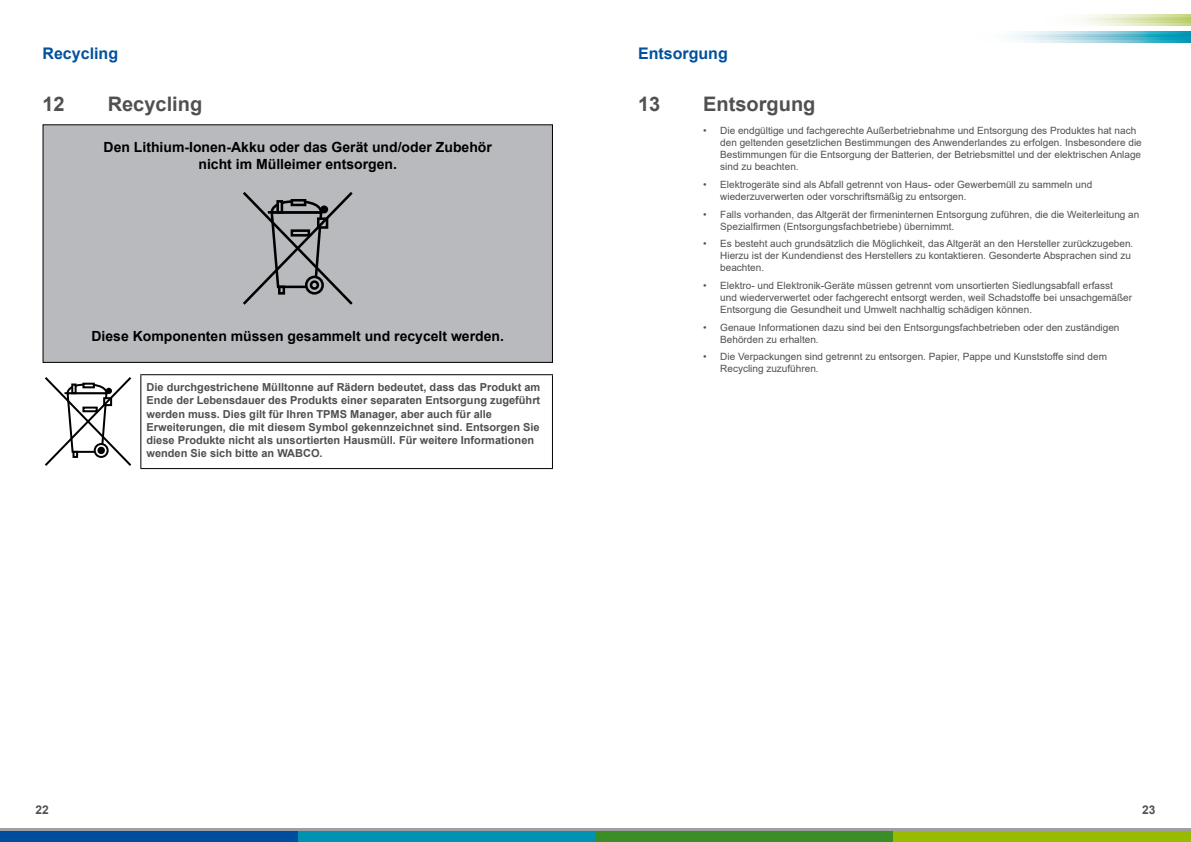
<style>
.page{position:relative;width:1191px;height:842px;background:#fff}
.page>*{position:absolute;margin:0;border:0;box-sizing:border-box;transform-origin:0 0}
.t1{font:700 20px "Arial";color:#505050}
.t2{font:700 16px "Arial";color:#00519e}
.t3{font:700 14px/16.8px "Arial";color:#000;text-align:center}
.t4{font:700 12px "Arial";color:#505050}
.t5{font:700 11px/13.2px "Arial";color:#505050}
.t6{font:10px/12px "Arial";color:#505050}
</style>
<div class="page">
<div style="left:0;top:831px;width:298px;height:11px;background:#004d9f"></div>
<div style="left:298px;top:831px;width:297px;height:11px;background:#0093b1"></div>
<div style="left:595px;top:831px;width:298px;height:11px;background:#3b8e27"></div>
<div style="left:893px;top:831px;width:298px;height:11px;background:#98ba00"></div>
<hr style="left:0;top:828px;width:1191px;height:3px;background:#9e9fa2">
<svg style="left:1087px;top:23px;width:104px;height:3px"></svg>
<svg style="left:1080px;top:20px;width:111px;height:3px"></svg>
<svg style="left:1072px;top:14px;width:119px;height:6px"></svg>
<svg style="left:1023px;top:40px;width:168px;height:3px"></svg>
<svg style="left:1016px;top:37px;width:175px;height:3px"></svg>
<svg style="left:1007px;top:31px;width:184px;height:6px"></svg>
<div style="left:43px;top:125px;width:509px;height:237px;background:#b8babd"></div>
<svg style="left:243px;top:192px;width:110px;height:113px"></svg>
<div style="left:43px;top:124px;width:510px;height:239px;border:1px solid #000"></div>
<hr style="left:140px;top:374px;width:413px;height:1px;background:#000">
<hr style="left:140px;top:375px;width:1px;height:93px;background:#000">
<hr style="left:552px;top:375px;width:1px;height:93px;background:#000">
<hr style="left:140px;top:468px;width:413px;height:1px;background:#000">
<svg style="left:45px;top:377px;width:87px;height:89px"></svg>
<h2 class="t2" style="left:43px;top:42px;width:77px">Recycling</h2>
<h2 class="t2" style="left:638px;top:42px;width:91px">Entsorgung</h2>
<h1 class="t1" style="left:43px;top:90px;width:24px">12</h1>
<h1 class="t1" style="left:108px;top:90px;width:96px">Recycling</h1>
<h3 class="t3" style="left:104px;top:139px;width:390px">Den Lithium-Ionen-Akku oder das Gerät und/oder Zubehör nicht im Mülleimer entsorgen.</h3>
<h1 class="t1" style="left:638px;top:90px;width:24px">13</h1>
<h1 class="t1" style="left:703px;top:90px;width:114px">Entsorgung</h1>
<p class="t6" style="left:720px;top:125px;width:423px;text-indent:-17px">• Die endgültige und fachgerechte Außerbetriebnahme und Entsorgung des Produktes hat nach den geltenden gesetzlichen Bestimmungen des Anwenderlandes zu erfolgen. Insbesondere die Bestimmungen für die Entsorgung der Batterien, der Betriebsmittel und der elektrischen Anlage sind zu beachten.</p>
<p class="t6" style="left:720px;top:178px;width:373px;text-indent:-17px">• Elektrogeräte sind als Abfall getrennt von Haus- oder Gewerbemüll zu sammeln und wiederzuverwerten oder vorschriftsmäßig zu entsorgen.</p>
<p class="t6" style="left:720px;top:208px;width:420px;text-indent:-17px">• Falls vorhanden, das Altgerät der firmeninternen Entsorgung zuführen, die die Weiterleitung an<br>Spezialfirmen (Entsorgungsfachbetriebe) übernimmt.</p>
<p class="t6" style="left:720px;top:238px;width:414px;text-indent:-17px">• Es besteht auch grundsätzlich die Möglichkeit, das Altgerät an den Hersteller zurückzugeben.<br>Hierzu ist der Kundendienst des Herstellers zu kontaktieren. Gesonderte Absprachen sind zu beachten.</p>
<p class="t6" style="left:720px;top:279px;width:413px;text-indent:-17px">• Elektro- und Elektronik-Geräte müssen getrennt vom unsortierten Siedlungsabfall erfasst<br>und wiederverwertet oder fachgerecht entsorgt werden, weil Schadstoffe bei unsachgemäßer<br>Entsorgung die Gesundheit und Umwelt nachhaltig schädigen können.</p>
<p class="t6" style="left:720px;top:321px;width:401px;text-indent:-17px">• Genaue Informationen dazu sind bei den Entsorgungsfachbetrieben oder den zuständigen<br>Behörden zu erhalten.</p>
<p class="t6" style="left:720px;top:351px;width:388px;text-indent:-17px">• Die Verpackungen sind getrennt zu entsorgen. Papier, Pappe und Kunststoffe sind dem<br>Recycling zuzuführen.</p>
<h3 class="t3" style="left:91px;top:328px;width:414px">Diese Komponenten müssen gesammelt und recycelt werden.</h3>
<p class="t5" style="left:146px;top:381px;width:395px">Die durchgestrichene Mülltonne auf Rädern bedeutet, dass das Produkt am Ende der Lebensdauer des Produkts einer separaten Entsorgung zugeführt werden muss. Dies gilt für Ihren TPMS Manager, aber auch für alle Erweiterungen, die mit diesem Symbol gekennzeichnet sind. Entsorgen Sie diese Produkte nicht als unsortierten Hausmüll. Für weitere Informationen wenden Sie sich bitte an WABCO.</p>
<p class="t4" style="left:35px;top:801px;width:15px">22</p>
<p class="t4" style="left:1142px;top:801px;width:15px">23</p>
</div>
